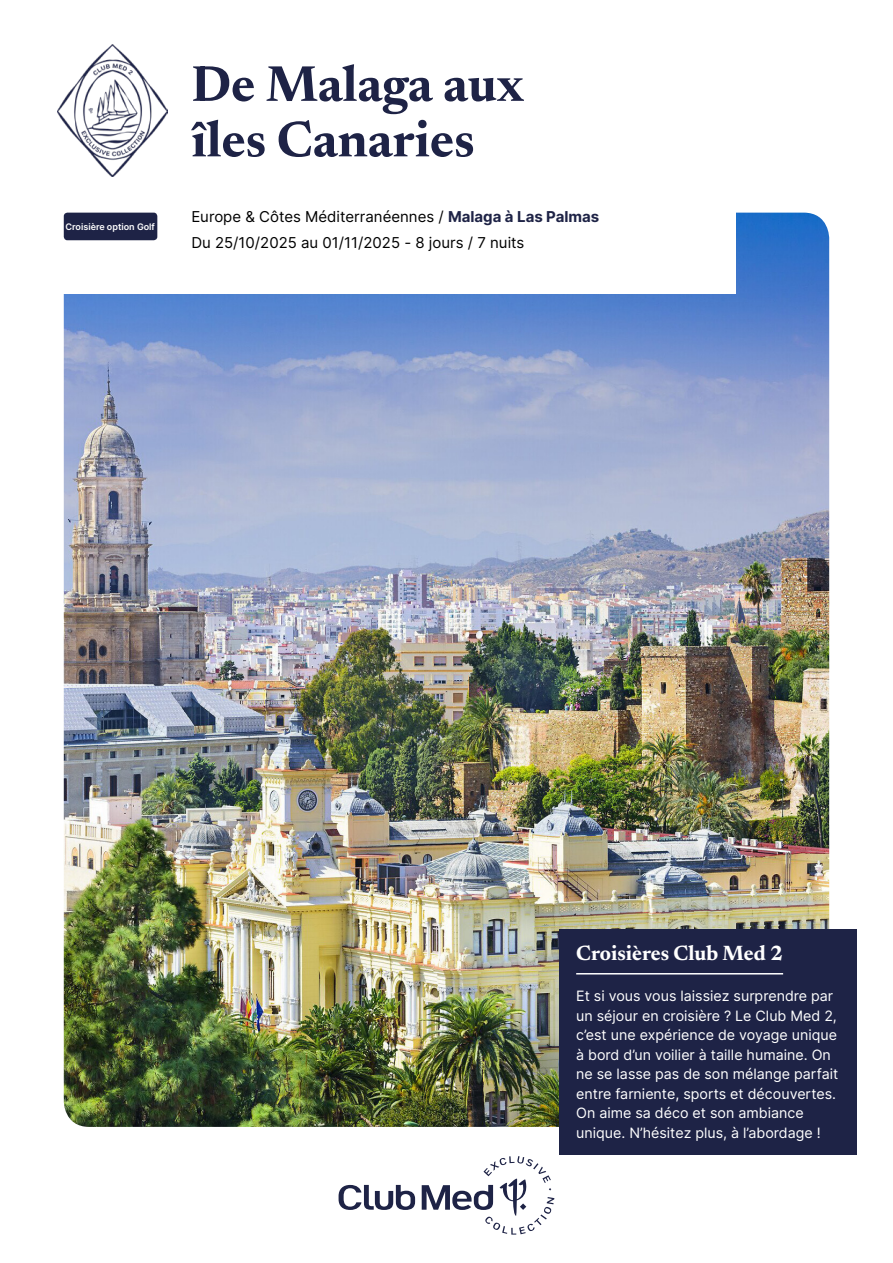
<style>
.page{position:relative;width:893px;height:1263px;background:#fff}
.page>*{position:absolute;margin:0;border:0;box-sizing:border-box;transform-origin:0 0}
.t1{font:700 51px/55.5px "Newsreader 24 pt";color:#1e2346}
.t2{font:700 21px "Newsreader 24 pt";color:#fff}
.t3{font:15px/25.2px "Inter";color:#000}
.t4{font:14.25px/19.5px "Inter";color:#fff}
.t5{font:600 9px "Inter";color:#fff}
.s1{font-weight:700;color:#1e2346}
</style>
<div class="page">
<img style="left:64px;top:213px;width:765px;height:914px">
<div style="left:559px;top:929px;width:298px;height:225px;background:#1e2346"></div>
<hr style="left:576px;top:973px;width:207px;height:1px;background:#fff">
<div style="left:0;top:212px;width:736px;height:81px;background:#fff"></div>
<img style="left:57px;top:45px;width:111px;height:131px">
<div style="left:64px;top:213px;width:93px;height:27px;background:#1e2346;border-radius:4px"></div>
<svg style="left:339px;top:1156px;width:215px;height:78px"></svg>
<p class="t5" style="left:66px;top:220px;width:91px">Croisière option Golf</p>
<h1 class="t1" style="left:191px;top:53px;width:334px">De Malaga aux îles Canaries</h1>
<p class="t3" style="left:191px;top:204px;width:410px">Europe &amp; Côtes Méditerranéennes / <span class="s1">Malaga à Las Palmas<br></span>Du 25/10/2025 au 01/11/2025 - 8 jours / 7 nuits</p>
<h2 class="t2" style="left:576px;top:938px;width:208px">Croisières Club Med 2</h2>
<p class="t4" style="left:576px;top:986px;width:264px">Et si vous vous laissiez surprendre par un séjour en croisière ? Le Club Med 2, c’est une expérience de voyage unique à bord d’un voilier à taille humaine. On ne se lasse pas de son mélange parfait entre farniente, sports et découvertes.<br>On aime sa déco et son ambiance unique. N’hésitez plus, à l’abordage !</p>
</div>
